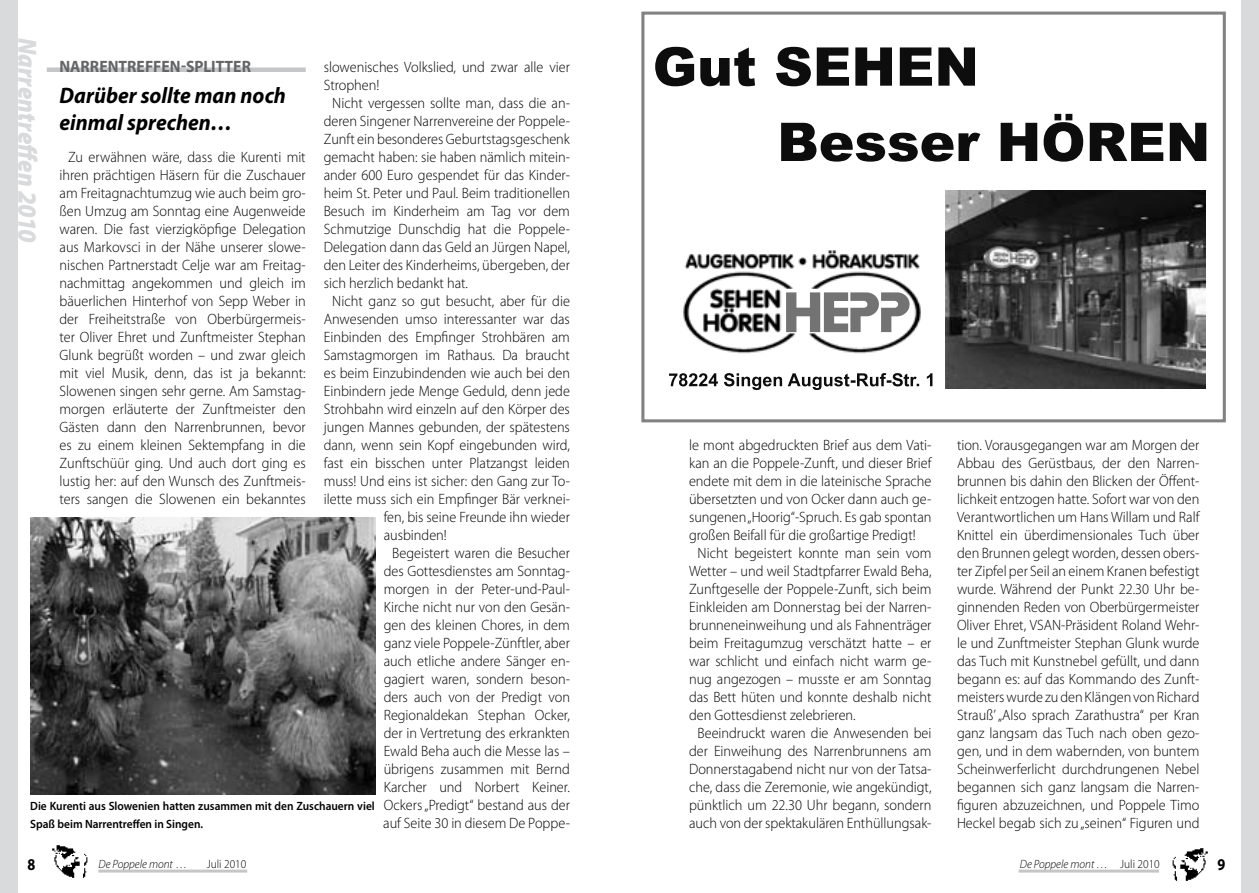
<style>
.page{position:relative;width:1259px;height:893px;background:#fff}
.page>*{position:absolute;margin:0;border:0;box-sizing:border-box;transform-origin:0 0}
.t1{font:italic 900 26.4px "Myriad Pro";letter-spacing:.005em;color:#d9dadb;scale:.91 1}
.t2{font:italic 700 22.5px/27px "Myriad Pro";color:#000;scale:.95 1}
.t3{font:700 16.5px "Myriad Pro";color:#646567;scale:.95 1}
.t4{font:700 16.5px "Myriad Pro";color:#000;scale:.86 1}
.t5{font:300 15px/18px "Myriad Pro";color:#000;text-align:center;scale:.95 1}
.t6{font:600 12px/18px "Myriad Pro";color:#000;scale:.95 1}
.t7{font:italic 300 12px "Myriad Pro";color:#000;scale:.95 1}
.t8{font:300 12px "Myriad Pro";color:#000;scale:.95 1}
.s1{font-style:normal}
</style>
<div class="page">
<img style="left:52px;top:845px;width:36px;height:33px">
<div style="left:0;top:0;width:17px;height:893px;background:#d9dadb"></div>
<hr style="left:98px;top:870px;width:149px;height:3px;background:#c5c6c8">
<img style="left:1172px;top:848px;width:36px;height:33px">
<div style="left:1242px;top:0;width:17px;height:893px;background:#d9dadb"></div>
<hr style="left:1018px;top:870px;width:141px;height:3px;background:#c5c6c8">
<hr style="left:47px;top:68px;width:259px;height:4px;background:#c5c6c8">
<img style="left:31px;top:517px;width:344px;height:278px">
<img style="left:683px;top:251px;width:238px;height:103px">
<div style="left:782px;top:289px;width:111px;height:44px;background:#fff"></div>
<div style="left:881px;top:290px;width:28px;height:29px;background:#fff;border-radius:50%"></div>
<svg style="left:786px;top:292px;width:123px;height:40px"></svg>
<svg style="left:669px;top:373px;width:263px;height:17px"></svg>
<div style="left:641px;top:12px;width:584px;height:410px;border:3px solid #828282"></div>
<svg style="left:655px;top:47px;width:551px;height:115px"></svg>
<img style="left:945px;top:191px;width:260px;height:198px">
<h1 class="t1" style="left:42px;top:38px;width:226px;rotate:90deg">Narrentreffen 2010</h1>
<p class="t3" style="left:60px;top:57px;width:203px">NARRENTREFFEN-SPLITTER</p>
<h2 class="t2" style="left:60px;top:83px;width:240px">Darüber sollte man noch einmal sprechen…</h2>
<p class="t5" style="left:60px;top:148px;width:261px">Zu erwähnen wäre, dass die Kurenti mit ihren prächtigen Häsern für die Zuschauer am Freitagnachtumzug wie auch beim gro&shy;ßen Umzug am Sonntag eine Augenweide waren. Die fast vierzigköpfige Delegation aus Markovsci in der Nähe unserer slowe&shy;nischen Partnerstadt Celje war am Freitag&shy;nachmittag angekommen und gleich im bäuerlichen Hinterhof von Sepp Weber in der Freiheitstraße von Oberbürgermeis&shy;ter Oliver Ehret und Zunftmeister Stephan Glunk begrüßt worden – und zwar gleich mit viel Musik, denn, das ist ja bekannt:<br>Slowenen singen sehr gerne. Am Samstag&shy;morgen erläuterte der Zunftmeister den Gästen dann den Narrenbrunnen, bevor es zu einem kleinen Sektempfang in die Zunftschüür ging. Und auch dort ging es lustig her: auf den Wunsch des Zunftmeis&shy;ters sangen die Slowenen ein bekanntes</p>
<p class="t5" style="left:324px;top:58px;width:261px">slowenisches Volkslied, und zwar alle vier</p>
<p class="t5" style="left:324px;top:76px;width:60px">Strophen!</p>
<p class="t5" style="left:332px;top:94px;width:252px">Nicht vergessen sollte man, dass die an-</p>
<p class="t5" style="left:324px;top:112px;width:261px">deren Singener Narrenvereine der Poppele-</p>
<p class="t5" style="left:324px;top:130px;width:261px">Zunft ein besonderes Geburtstagsgeschenk</p>
<p class="t5" style="left:324px;top:148px;width:261px">gemacht haben: sie haben nämlich mitein-</p>
<p class="t5" style="left:324px;top:166px;width:261px">ander 600 Euro gespendet für das Kinder-</p>
<p class="t5" style="left:324px;top:184px;width:261px">heim St. Peter und Paul. Beim traditionellen</p>
<p class="t5" style="left:324px;top:202px;width:261px">Besuch im Kinderheim am Tag vor dem</p>
<p class="t5" style="left:324px;top:220px;width:261px">Schmutzige Dunschdig hat die Poppele-</p>
<p class="t5" style="left:324px;top:238px;width:261px">Delegation dann das Geld an Jürgen Napel,</p>
<p class="t5" style="left:324px;top:256px;width:261px">den Leiter des Kinderheims, übergeben, der</p>
<p class="t5" style="left:324px;top:274px;width:153px">sich herzlich bedankt hat.</p>
<p class="t5" style="left:332px;top:292px;width:252px">Nicht ganz so gut besucht, aber für die</p>
<p class="t5" style="left:324px;top:310px;width:261px">Anwesenden umso interessanter war das</p>
<p class="t5" style="left:324px;top:328px;width:261px">Einbinden des Empfinger Strohbären am</p>
<p class="t5" style="left:324px;top:346px;width:261px">Samstagmorgen im Rathaus. Da braucht</p>
<p class="t5" style="left:324px;top:364px;width:261px">es beim Einzubindenden wie auch bei den</p>
<p class="t5" style="left:324px;top:382px;width:261px">Einbindern jede Menge Geduld, denn jede</p>
<p class="t5" style="left:324px;top:400px;width:261px">Strohbahn wird einzeln auf den Körper des</p>
<p class="t5" style="left:324px;top:418px;width:261px">jungen Mannes gebunden, der spätestens</p>
<p class="t5" style="left:324px;top:436px;width:261px">dann, wenn sein Kopf eingebunden wird,</p>
<p class="t5" style="left:324px;top:454px;width:261px">fast ein bisschen unter Platzangst leiden</p>
<p class="t5" style="left:324px;top:472px;width:261px">muss! Und eins ist sicher: den Gang zur To-</p>
<p class="t5" style="left:324px;top:490px;width:261px">ilette muss sich ein Empfinger Bär verknei-</p>
<p class="t5" style="left:384px;top:508px;width:197px">fen, bis seine Freunde ihn wieder</p>
<p class="t5" style="left:384px;top:526px;width:68px">ausbinden!</p>
<p class="t5" style="left:392px;top:544px;width:188px">Begeistert waren die Besucher</p>
<p class="t5" style="left:384px;top:562px;width:197px">des Gottesdienstes am Sonntag-</p>
<p class="t5" style="left:384px;top:580px;width:197px">morgen in der Peter-und-Paul-</p>
<p class="t5" style="left:384px;top:598px;width:197px">Kirche nicht nur von den Gesän-</p>
<p class="t5" style="left:384px;top:616px;width:197px">gen des kleinen Chores, in dem</p>
<p class="t5" style="left:384px;top:634px;width:197px">ganz viele Poppele-Zünftler, aber</p>
<p class="t5" style="left:384px;top:652px;width:197px">auch etliche andere Sänger en-</p>
<p class="t5" style="left:384px;top:670px;width:197px">gagiert waren, sondern beson-</p>
<p class="t5" style="left:384px;top:688px;width:197px">ders auch von der Predigt von</p>
<p class="t5" style="left:384px;top:706px;width:197px">Regionaldekan Stephan Ocker,</p>
<p class="t5" style="left:384px;top:724px;width:197px">der in Vertretung des erkrankten</p>
<p class="t5" style="left:384px;top:742px;width:197px">Ewald Beha auch die Messe las –</p>
<p class="t5" style="left:384px;top:760px;width:197px">übrigens zusammen mit Bernd</p>
<p class="t5" style="left:384px;top:778px;width:197px">Karcher und Norbert Keiner.</p>
<p class="t5" style="left:384px;top:796px;width:197px">Ockers „Predigt“ bestand aus der</p>
<p class="t5" style="left:383px;top:814px;width:198px">auf Seite 30 in diesem De Poppe-</p>
<p class="t6" style="left:30px;top:797px;width:364px">Die Kurenti aus Slowenien hatten zusammen mit den Zuschauern viel<br>Spaß beim Narrentreffen in Singen.</p>
<p class="t5" style="left:689px;top:436px;width:257px">le mont abgedruckten Brief aus dem Vati-</p>
<p class="t5" style="left:689px;top:454px;width:257px">kan an die Poppele-Zunft, und dieser Brief</p>
<p class="t5" style="left:689px;top:472px;width:257px">endete mit dem in die lateinische Sprache</p>
<p class="t5" style="left:689px;top:490px;width:257px">übersetzten und von Ocker dann auch ge-</p>
<p class="t5" style="left:689px;top:508px;width:257px">sungenen „Hoorig“-Spruch. Es gab spontan</p>
<p class="t5" style="left:689px;top:526px;width:240px">großen Beifall für die großartige Predigt!</p>
<p class="t5" style="left:697px;top:544px;width:248px">Nicht begeistert konnte man sein vom</p>
<p class="t5" style="left:689px;top:562px;width:257px">Wetter – und weil Stadtpfarrer Ewald Beha,</p>
<p class="t5" style="left:689px;top:580px;width:257px">Zunftgeselle der Poppele-Zunft, sich beim</p>
<p class="t5" style="left:689px;top:598px;width:257px">Einkleiden am Donnerstag bei der Narren-</p>
<p class="t5" style="left:689px;top:616px;width:257px">brunneneinweihung und als Fahnenträger</p>
<p class="t5" style="left:689px;top:634px;width:257px">beim Freitagumzug verschätzt hatte – er</p>
<p class="t5" style="left:689px;top:652px;width:257px">war schlicht und einfach nicht warm ge-</p>
<p class="t5" style="left:689px;top:670px;width:257px">nug angezogen – musste er am Sonntag</p>
<p class="t5" style="left:689px;top:688px;width:257px">das Bett hüten und konnte deshalb nicht</p>
<p class="t5" style="left:689px;top:706px;width:177px">den Gottesdienst zelebrieren.</p>
<p class="t5" style="left:697px;top:724px;width:248px">Beeindruckt waren die Anwesenden bei</p>
<p class="t5" style="left:689px;top:742px;width:257px">der Einweihung des Narrenbrunnens am</p>
<p class="t5" style="left:689px;top:760px;width:257px">Donnerstagabend nicht nur von der Tatsa-</p>
<p class="t5" style="left:689px;top:778px;width:257px">che, dass die Zeremonie, wie angekündigt,</p>
<p class="t5" style="left:689px;top:796px;width:257px">pünktlich um 22.30 Uhr begann, sondern</p>
<p class="t5" style="left:689px;top:814px;width:257px">auch von der spektakulären Enthüllungsak-</p>
<p class="t5" style="left:957px;top:436px;width:257px;text-align:justify">tion. Vorausgegangen war am Morgen der Abbau des Gerüstbaus, der den Narren&shy;brunnen bis dahin den Blicken der Öffent&shy;lichkeit entzogen hatte. Sofort war von den Verantwortlichen um Hans Willam und Ralf Knittel ein überdimensionales Tuch über den Brunnen gelegt worden, dessen obers&shy;ter Zipfel per Seil an einem Kranen befestigt wurde. Während der Punkt 22.30 Uhr be&shy;ginnenden Reden von Oberbürgermeister Oliver Ehret, VSAN-Präsident Roland Wehr&shy;le und Zunftmeister Stephan Glunk wurde das Tuch mit Kunstnebel gefüllt, und dann begann es: auf das Kommando des Zunft&shy;meisters wurde zu den Klängen von Richard Strauß’ „Also sprach Zarathustra“ per Kran ganz langsam das Tuch nach oben gezo&shy;gen, und in dem wabernden, von buntem Scheinwerferlicht durchdrungenen Nebel begannen sich ganz langsam die Narren&shy;figuren abzuzeichnen, und Poppele Timo Heckel begab sich zu „seinen“ Figuren und</p>
<p class="t4" style="left:28px;top:855px;width:11px">8</p>
<p class="t7" style="left:98px;top:858px;width:95px">De Poppele mont <span class="s1">…</span></p>
<p class="t8" style="left:207px;top:857px;width:43px">Juli 2010</p>
<p class="t7" style="left:1019px;top:858px;width:149px">De Poppele mont … <span class="s1">Juli 2010</span></p>
<p class="t4" style="left:1217px;top:855px;width:11px">9</p>
</div>
